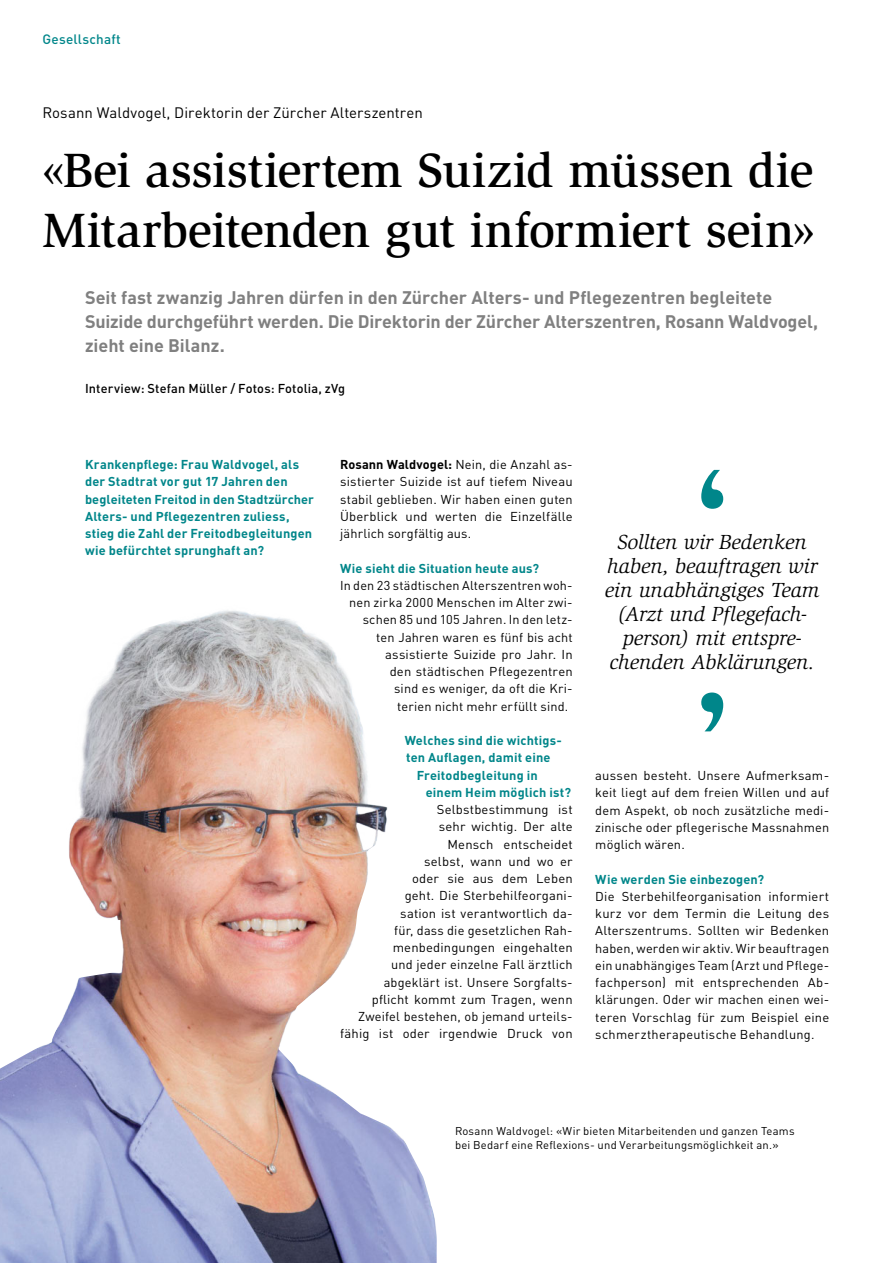
<style>
.page{position:relative;width:893px;height:1263px;background:#fff}
.page>*{position:absolute;margin:0;border:0;box-sizing:border-box;transform-origin:0 0}
.t1{font:500 49.5px/60px "Slimbach Std";letter-spacing:-.01em;color:#000}
.t2{font:italic 21px/24px "Slimbach Std";letter-spacing:-.005em;color:#000;text-align:center}
.t3{font:700 18px/24px "DIN Pro";letter-spacing:-.005em;color:#808080}
.t4{font:15px "DIN Pro";letter-spacing:.005em;color:#000}
.t5{font:500 13.5px "DIN Pro";letter-spacing:.015em;color:#00868a}
.t6{font:12.75px/17.2px "DIN Pro";letter-spacing:.015em;color:#000;text-align:justify}
.t7{font:700 12.75px/17.2px "DIN Pro";letter-spacing:.015em;color:#00868a}
.t8{font:500 12.75px "DIN Pro";letter-spacing:.015em;color:#000}
.t9{font:11.25px/13.5px "DIN Pro";letter-spacing:.02em;color:#000}
.s1{font-weight:700}
.s2{font-weight:700;color:#00868a}
</style>
<div class="page">
<img style="left:0;top:610px;width:437px;height:653px">
<svg style="left:701px;top:470px;width:22px;height:39px"></svg>
<svg style="left:701px;top:692px;width:22px;height:39px"></svg>
<p class="t5" style="left:43px;top:30px;width:80px">Gesellschaft</p>
<p class="t4" style="left:43px;top:103px;width:382px">Rosann Waldvogel, Direktorin der Zürcher Alterszentren</p>
<p class="t1" style="left:43px;top:140px;width:774px">«Bei assistiertem Suizid müssen die<br>Mitarbeitenden gut informiert sein»</p>
<p class="t3" style="left:85px;top:284px;width:734px">Seit fast zwanzig Jahren dürfen in den Zürcher Alters- und Pflegezentren begleitete<br>Suizide durchgeführt werden. Die Direktorin der Zürcher Alterszentren, Rosann Waldvogel, zieht eine Bilanz.</p>
<p class="t8" style="left:85px;top:380px;width:262px">Interview: Stefan Müller / Fotos: Fotolia, zVg</p>
<p class="t7" style="left:85px;top:455px;width:230px">Krankenpflege: Frau Waldvogel, als der Stadtrat vor gut 17 Jahren den begleiteten Freitod in den Stadtzürcher Alters- und Pflegezentren zuliess, stieg die Zahl der Freitodbegleitungen wie befürchtet sprunghaft an?</p>
<p class="t6" style="left:340px;top:455px;width:234px"><span class="s1">Rosann Waldvogel:</span> Nein, die Anzahl as&shy;sistierter Suizide ist auf tiefem Niveau stabil geblieben. Wir haben einen guten Überblick und werten die Einzelfälle jährlich sorgfältig aus.</p>
<p class="t7" style="left:340px;top:559px;width:201px">Wie sieht die Situation heute aus?</p>
<p class="t6" style="left:340px;top:576px;width:234px">In den 23 städtischen Alterszentren woh-</p>
<p class="t6" style="left:349px;top:593px;width:225px">nen zirka 2000 Menschen im Alter zwi-</p>
<p class="t6" style="left:363px;top:610px;width:212px">schen 85 und 105 Jahren. In den letz-</p>
<p class="t6" style="left:376px;top:628px;width:198px">ten Jahren waren es fünf bis acht</p>
<p class="t6" style="left:385px;top:645px;width:189px">assistierte Suizide pro Jahr. In</p>
<p class="t6" style="left:390px;top:662px;width:184px">den städtischen Pflegezentren</p>
<p class="t6" style="left:394px;top:679px;width:180px">sind es weniger, da oft die Kri-</p>
<p class="t6" style="left:397px;top:697px;width:173px">terien nicht mehr erfüllt sind.</p>
<p class="t7" style="left:405px;top:731px;width:159px">Welches sind die wichtigs-</p>
<p class="t7" style="left:406px;top:748px;width:146px">ten Auflagen, damit eine</p>
<p class="t7" style="left:417px;top:766px;width:123px">Freitodbegleitung in</p>
<p class="t7" style="left:426px;top:783px;width:147px">einem Heim möglich ist?</p>
<p class="t6" style="left:437px;top:800px;width:138px">Selbstbestimmung ist</p>
<p class="t6" style="left:439px;top:817px;width:135px">sehr wichtig. Der alte</p>
<p class="t6" style="left:447px;top:835px;width:127px">Mensch entscheidet</p>
<p class="t6" style="left:424px;top:852px;width:150px">selbst, wann und wo er</p>
<p class="t6" style="left:412px;top:869px;width:162px">oder sie aus dem Leben</p>
<p class="t6" style="left:405px;top:886px;width:170px">geht. Die Sterbehilfeorgani-</p>
<p class="t6" style="left:400px;top:904px;width:174px">sation ist verantwortlich da-</p>
<p class="t6" style="left:394px;top:921px;width:180px">für, dass die gesetzlichen Rah-</p>
<p class="t6" style="left:393px;top:938px;width:181px">menbedingungen eingehalten</p>
<p class="t6" style="left:391px;top:955px;width:183px">und jeder einzelne Fall ärztlich</p>
<p class="t6" style="left:384px;top:973px;width:191px">abgeklärt ist. Unsere Sorgfalts-</p>
<p class="t6" style="left:372px;top:990px;width:203px">pflicht kommt zum Tragen, wenn</p>
<p class="t6" style="left:358px;top:1007px;width:216px">Zweifel bestehen, ob jemand urteils-</p>
<p class="t6" style="left:340px;top:1024px;width:234px">fähig ist oder irgendwie Druck von</p>
<p class="t2" style="left:605px;top:530px;width:217px">Sollten wir Bedenken haben, beauftragen wir ein unabhängiges Team (Arzt und Pflegefach&shy;person) mit entspre&shy;chenden Abklärungen.</p>
<p class="t6" style="left:595px;top:766px;width:235px">aussen besteht. Unsere Aufmerksam&shy;keit liegt auf dem freien Willen und auf dem Aspekt, ob noch zusätzliche medi&shy;zinische oder pflegerische Massnahmen möglich wären.</p>
<p class="t6" style="left:595px;top:870px;width:235px;text-align:left"><span class="s2">Wie werden Sie einbezogen?<br></span>Die Sterbehilfeorganisation informiert kurz vor dem Termin die Leitung des Alterszentrums. Sollten wir Bedenken haben, werden wir aktiv. Wir beauftragen ein unabhängiges Team (Arzt und Pflege&shy;fachperson) mit entsprechenden Ab&shy;klärungen. Oder wir machen einen wei&shy;teren Vorschlag für zum Beispiel eine schmerztherapeutische Behandlung.</p>
<p class="t9" style="left:455px;top:1124px;width:341px">Rosann Waldvogel: «Wir bieten Mitarbeitenden und ganzen Teams bei Bedarf eine Reflexions- und Verarbeitungsmöglichkeit an.»</p>
</div>
